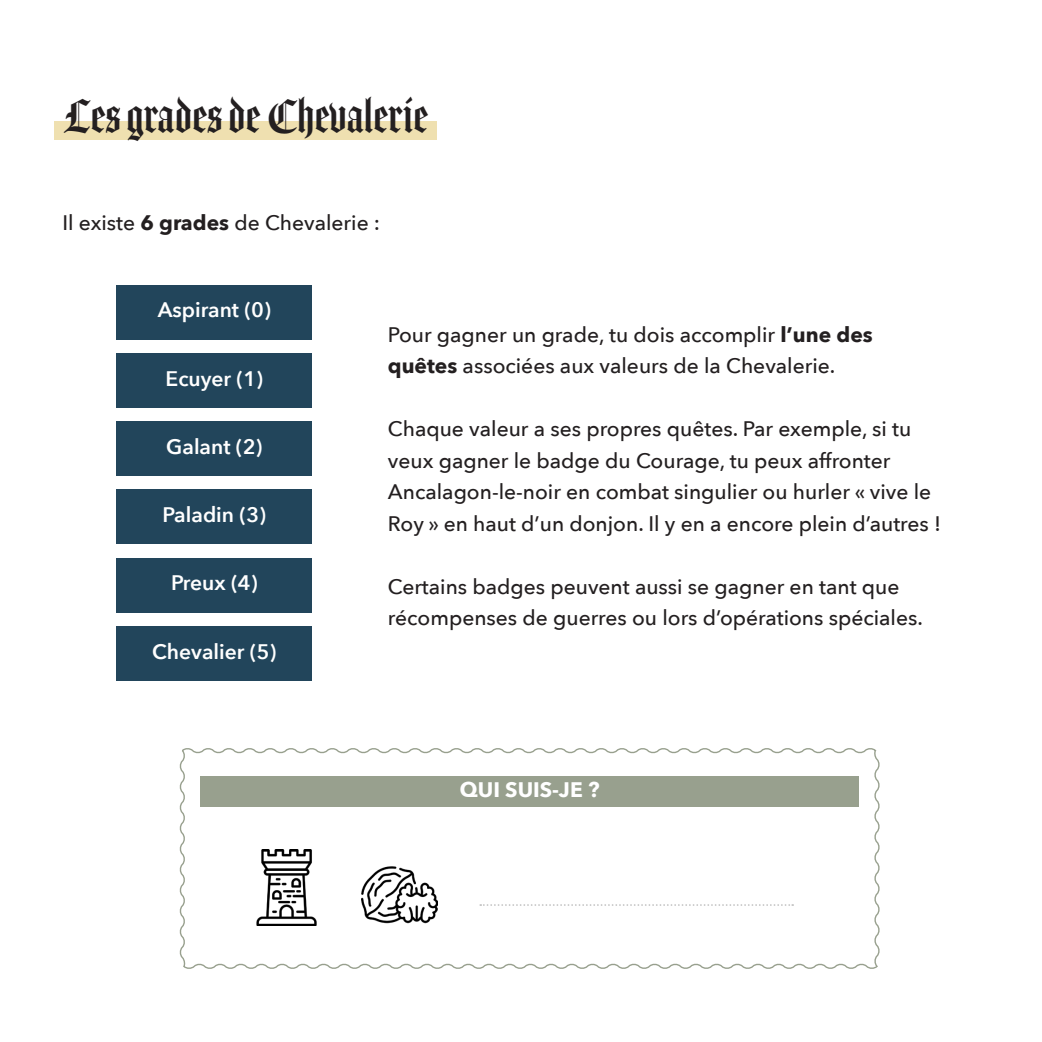
<style>
.page{position:relative;width:1042px;height:1042px;background:#fff}
.page>*{position:absolute;margin:0;border:0;box-sizing:border-box;transform-origin:0 0}
.t1{font:45.5px "Amador";color:#231f20}
.t2{font:500 21px/31.5px "Avenir Next";color:#231f20}
.t3{font:600 21px "Avenir Next";color:#fff}
.t4{font:700 21px "Avenir Next";color:#fff}
.s1{font-weight:700}
</style>
<div class="page">
<div style="left:54px;top:121px;width:383px;height:18px;background:#efe0b0"></div>
<div style="left:117px;top:285px;width:195px;height:55px;background:#22455b"></div>
<div style="left:117px;top:353px;width:195px;height:55px;background:#22455b"></div>
<div style="left:117px;top:421px;width:195px;height:55px;background:#22455b"></div>
<div style="left:117px;top:489px;width:195px;height:55px;background:#22455b"></div>
<div style="left:117px;top:558px;width:195px;height:54px;background:#22455b"></div>
<div style="left:117px;top:626px;width:195px;height:55px;background:#22455b"></div>
<svg style="left:179px;top:748px;width:701px;height:221px"></svg>
<p class="t1" style="left:64px;top:90px;width:366px">Les grades de Chevalerie</p>
<p class="t2" style="left:62px;top:207px;width:319px">Il existe <span class="s1">6 grades</span> de Chevalerie :</p>
<p class="t3" style="left:158px;top:292px;width:115px">Aspirant (0)</p>
<p class="t3" style="left:165px;top:360px;width:99px">Ecuyer (1)</p>
<p class="t3" style="left:166px;top:428px;width:98px">Galant (2)</p>
<p class="t3" style="left:163px;top:497px;width:105px">Paladin (3)</p>
<p class="t3" style="left:171px;top:565px;width:88px">Preux (4)</p>
<p class="t3" style="left:152px;top:633px;width:126px">Chevalier (5)</p>
<p class="t2" style="left:388px;top:318px;width:486px">Pour gagner un grade, tu dois accomplir <span class="s1">l’une des quêtes</span> associées aux valeurs de la Chevalerie.</p>
<p class="t2" style="left:388px;top:412px;width:555px">Chaque valeur a ses propres quêtes. Par exemple, si tu veux gagner le badge du Courage, tu peux affronter Ancalagon-le-noir en combat singulier ou hurler « vive le Roy » en haut d’un donjon. Il y en a encore plein d’autres !</p>
<p class="t2" style="left:388px;top:570px;width:536px">Certains badges peuvent aussi se gagner en tant que récompenses de guerres ou lors d’opérations spéciales.</p>
<p class="t4" style="left:460px;top:771px;width:141px">QUI SUIS-JE ?</p>
</div>
